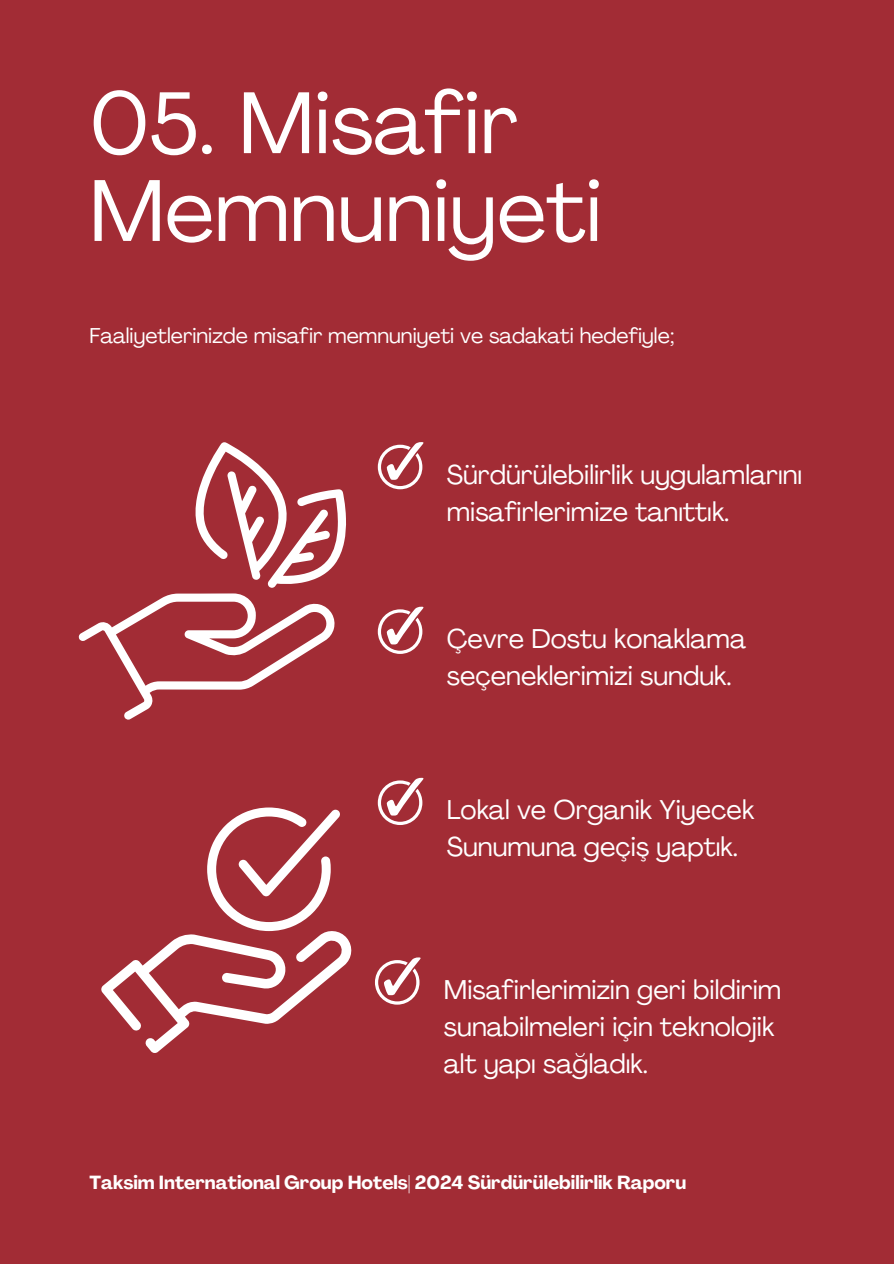
<style>
.page{position:relative;width:894px;height:1264px;background:#fff}
.page>*{position:absolute;margin:0;border:0;box-sizing:border-box;transform-origin:0 0}
.t1{font:86.25px/87.8px "Agrandir";color:#fff}
.t2{font:26.85px/36.9px "Agrandir";color:#fff}
.t3{font:21.15px "Agrandir";color:#fff}
.t4{font:700 18.75px "Agrandir";color:#fff}
</style>
<div class="page">
<div style="left:0;top:0;width:893px;height:1263px;background:#a22c35"></div>
<svg style="left:377px;top:442px;width:46px;height:47px"></svg>
<svg style="left:377px;top:606px;width:46px;height:48px"></svg>
<svg style="left:377px;top:777px;width:46px;height:48px"></svg>
<svg style="left:375px;top:957px;width:45px;height:47px"></svg>
<svg style="left:78px;top:442px;width:268px;height:277px"></svg>
<svg style="left:101px;top:807px;width:250px;height:245px"></svg>
<h3 class="t1" style="left:89px;top:88px;width:514px">05. Misafir<br>Memnuniyeti</h3>
<h1 class="t3" style="left:89px;top:327px;width:586px">Faaliyetlerinizde misafir memnuniyeti ve sadakati hedefiyle;</h1>
<p class="t2" style="left:446px;top:458px;width:357px">Sürdürülebilirlik uygulamlarını misafirlerimize tanıttık.</p>
<p class="t2" style="left:446px;top:623px;width:300px">Çevre Dostu konaklama seçeneklerimizi sunduk.</p>
<h2 class="t2" style="left:446px;top:794px;width:309px">Lokal ve Organik Yiyecek<br>Sunumuna geçiş yaptık.</h2>
<h2 class="t2" style="left:444px;top:973px;width:339px">Misafirlerimizin geri bildirim sunabilmeleri için teknolojik alt yapı sağladık.</h2>
<p class="t4" style="left:89px;top:1174px;width:598px">Taksim International Group Hotels| 2024 Sürdürülebilirlik Raporu</p>
</div>
